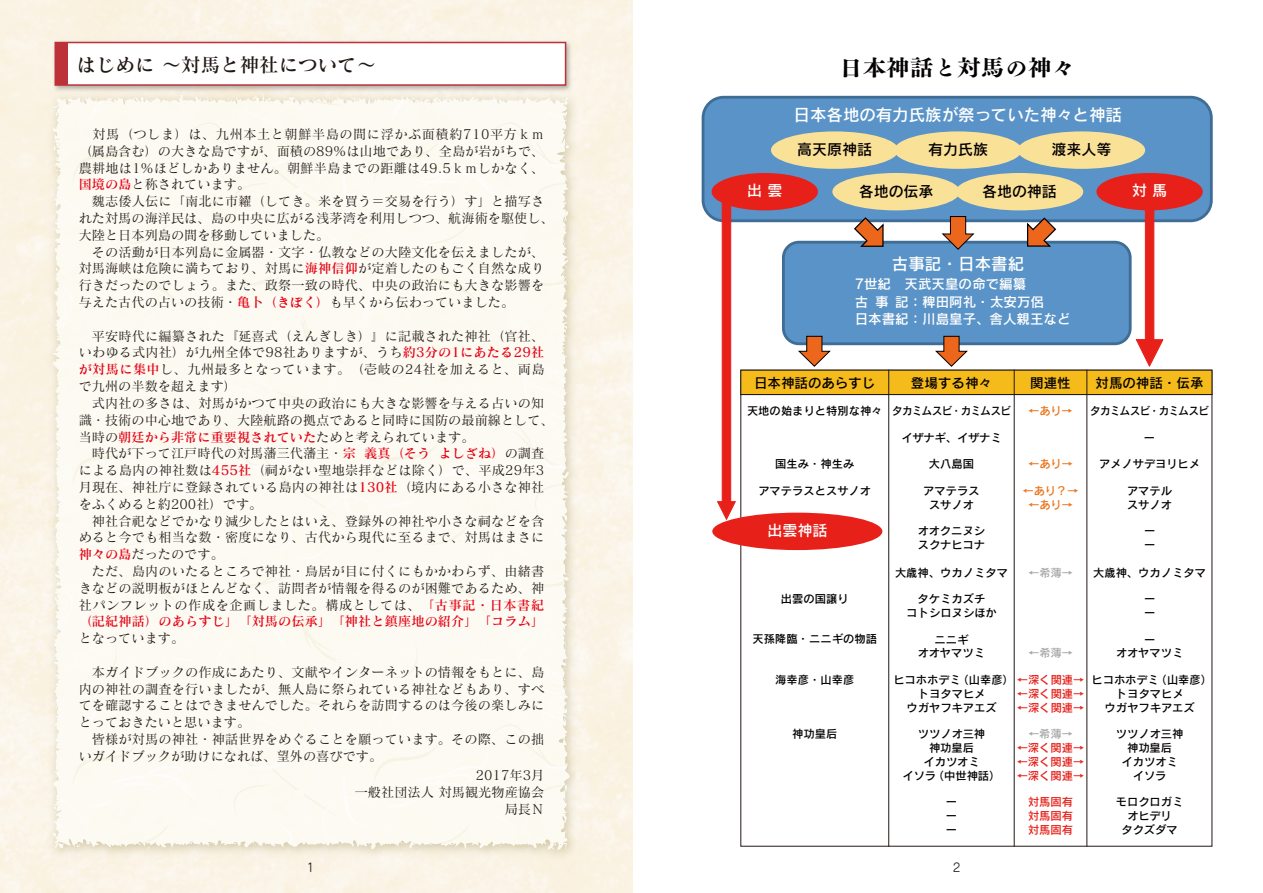
<style>
.page{position:relative;width:1263px;height:893px;background:#fff}
.page>*{position:absolute;margin:0;border:0;box-sizing:border-box;transform-origin:0 0}
.t1{font:22.5px "Tsuku AMD Min Std E";color:#040000;scale:1.05 1}
.t2{font:19.5px "Matisse Pro DB";color:#221815}
.t3{font:16.5px "Rodin Pro DB";color:#fff}
.t4{font:15px "Rodin Pro DB";color:#040000}
.t5{font:15px "Rodin Pro DB";color:#fff}
.t6{font:13.5px/17.7px "Rodin Pro DB";color:#fff}
.t7{font:13.5px "Rodin Pro DB";color:#040000}
.t8{font:13.2px/16.8px "Matisse Pro M";letter-spacing:.01em;color:#221815}
.t9{font:13.2px "Matisse Pro DB";letter-spacing:.01em;color:#e60012}
.t10{font:12px "Seurat Pro M";color:#221815}
.t11{font:11.25px/13.8px "Rodin Pro DB";color:#040000}
.t12{font:11.25px "Rodin Pro DB";color:#e7211a}
.t13{font:11.25px "Rodin Pro DB";letter-spacing:-.01em;color:#ea7319}
.t14{font:11.25px "Rodin Pro DB";letter-spacing:-.04em;color:#040000;scale:.92 1}
.t15{font:11.25px "Rodin Pro DB";color:#a7a7a6}
.s1{font-family:"Matisse Pro DB";color:#e60012}
.s2{color:#e7211a}
</style>
<div class="page">
<div style="left:40px;top:83px;width:545px;height:782px;background:#faf3e6"></div>
<svg style="left:48px;top:91px;width:528px;height:764px;fill:#fcfaf1"></svg>
<img style="left:50px;top:38px;width:525px;height:56px">
<div style="left:55px;top:42px;width:511px;height:44px;background:#fff;border:2px solid #bd3139"></div>
<div style="left:55px;top:43px;width:13px;height:42px;background:#bd3139"></div>
<div style="left:740px;top:370px;width:472px;height:25px;background:#f5bb1b"></div>
<svg style="left:717px;top:501px;width:18px;height:18px"></svg>
<hr style="left:888px;top:370px;width:1px;height:476px;background:#221815">
<hr style="left:1014px;top:370px;width:1px;height:476px;background:#221815">
<hr style="left:1086px;top:370px;width:1px;height:476px;background:#221815">
<hr style="left:741px;top:394px;width:471px;height:1px;background:#221815">
<div style="left:712px;top:513px;width:170px;height:37px;background:#e7211a;border-radius:50%"></div>
<div style="left:703px;top:97px;width:508px;height:124px;background:#5a93c8;border-radius:21px"></div>
<div style="left:702px;top:96px;width:511px;height:126px;border:3px solid #406d96;border-radius:21px"></div>
<div style="left:712px;top:173px;width:106px;height:37px;background:#e7211a;border-radius:50%"></div>
<div style="left:1096px;top:173px;width:107px;height:37px;background:#e7211a;border-radius:50%"></div>
<div style="left:771px;top:131px;width:127px;height:38px;background:#f9e198;border-radius:50%"></div>
<div style="left:894px;top:131px;width:128px;height:38px;background:#f9e198;border-radius:50%"></div>
<div style="left:832px;top:173px;width:128px;height:37px;background:#f9e198;border-radius:50%"></div>
<div style="left:956px;top:173px;width:127px;height:37px;background:#f9e198;border-radius:50%"></div>
<div style="left:1017px;top:131px;width:128px;height:38px;background:#f9e198;border-radius:50%"></div>
<div style="left:783px;top:242px;width:347px;height:102px;background:#5a93c8;border-radius:16px"></div>
<div style="left:782px;top:241px;width:349px;height:104px;border:3px solid #406d96;border-radius:16px"></div>
<svg style="left:940px;top:216px;width:35px;height:34px"></svg>
<svg style="left:853px;top:217px;width:31px;height:30px"></svg>
<svg style="left:1026px;top:217px;width:31px;height:30px"></svg>
<svg style="left:1136px;top:339px;width:27px;height:27px"></svg>
<svg style="left:797px;top:335px;width:35px;height:32px"></svg>
<svg style="left:934px;top:335px;width:35px;height:32px"></svg>
<div style="left:722px;top:200px;width:9px;height:307px;background:#e7211a;border:1px solid #e7211a"></div>
<div style="left:1145px;top:200px;width:9px;height:144px;background:#e7211a"></div>
<h2 class="t2" style="left:77px;top:52px;width:301px">はじめに～対馬と神社について～</h2>
<p class="t8" style="left:79px;top:125px;width:477px">　対馬（つしま）は、九州本土と朝鮮半島の間に浮かぶ面積約710平方ｋｍ（属島含む）の大きな島ですが、面積の89％は山地であり、全島が岩がちで、農耕地は1％ほどしかありません。朝鮮半島までの距離は49.5ｋｍしかなく、<span class="s1">国境の島</span>と称されています。<br>　魏志倭人伝に「南北に市糴（してき。米を買う＝交易を行う）す」と描写された対馬の海洋民は、島の中央に広がる浅茅湾を利用しつつ、航海術を駆使し、大陸と日本列島の間を移動していました。<br>　その活動が日本列島に金属器・文字・仏教などの大陸文化を伝えましたが、対馬海峡は危険に満ちており、対馬に<span class="s1">海神信仰</span>が定着したのもごく自然な成り行きだったのでしょう。また、政祭一致の時代、中央の政治にも大きな影響を与えた古代の占いの技術・<span class="s1">亀卜（きぼく）</span>も早くから伝わっていました。</p>
<p class="t8" style="left:79px;top:327px;width:477px">　平安時代に編纂された『延喜式（えんぎしき）』に記載された神社（官社、いわゆる式内社）が九州全体で98社ありますが、うち<span class="s1">約3分の1にあたる29社が対馬に集中</span>し、九州最多となっています。（壱岐の24社を加えると、両島で九州の半数を超えます）<br>　式内社の多さは、対馬がかつて中央の政治にも大きな影響を与える占いの知識・技術の中心地であり、大陸航路の拠点であると同時に国防の最前線として、当時の<span class="s1">朝廷から非常に重要視されていた</span>ためと考えられています。<br>　時代が下って江戸時代の対馬藩三代藩主・<span class="s1">宗 義真（そう よしざね）</span>の調査による島内の神社数は<span class="s1">455社</span>（祠がない聖地崇拝などは除く）で、平成29年3月現在、神社庁に登録されている島内の神社は<span class="s1">130社</span>（境内にある小さな神社をふくめると約200社）です。<br>　神社合祀などでかなり減少したとはいえ、登録外の神社や小さな祠などを含めると今でも相当な数・密度になり、古代から現代に至るまで、対馬はまさに<span class="s1">神々の島</span>だったのです。<br>　ただ、島内のいたるところで神社・鳥居が目に付くにもかかわらず、由緒書きなどの説明板がほとんどなく、訪問者が情報を得るのが困難であるため、神社パンフレットの作成を企画しました。構成としては、<span class="s1">「古事記・日本書紀</span></p>
<p class="t9" style="left:79px;top:613px;width:467px">（記紀神話）のあらすじ」「対馬の伝承」「神社と鎮座地の紹介」「コラム」</p>
<p class="t8" style="left:79px;top:629px;width:107px">となっています。</p>
<p class="t8" style="left:79px;top:663px;width:467px">　本ガイドブックの作成にあたり、文献やインターネットの情報をもとに、島内の神社の調査を行いましたが、無人島に祭られている神社などもあり、すべてを確認することはできませんでした。それらを訪問するのは今後の楽しみにとっておきたいと思います。<br>　皆様が対馬の神社・神話世界をめぐることを願っています。その際、この拙いガイドブックが助けになれば、望外の喜びです。</p>
<p class="t8" style="left:355px;top:767px;width:191px;text-align:right">2017年3月<br>一般社団法人対馬観光物産協会局長Ｎ</p>
<p class="t10" style="left:306px;top:859px;width:9px">1</p>
<h1 class="t1" style="left:839px;top:47px;width:226px">日本神話と対馬の神々</h1>
<p class="t5" style="left:747px;top:181px;width:37px">出 雲</p>
<p class="t3" style="left:793px;top:104px;width:330px">日本各地の有力氏族が祭っていた神々と神話</p>
<p class="t4" style="left:928px;top:139px;width:61px">有力氏族</p>
<p class="t4" style="left:1051px;top:139px;width:61px">渡来人等</p>
<p class="t4" style="left:797px;top:139px;width:76px">高天原神話</p>
<p class="t4" style="left:859px;top:181px;width:76px">各地の伝承</p>
<p class="t5" style="left:1132px;top:181px;width:37px">対 馬</p>
<p class="t4" style="left:982px;top:181px;width:76px">各地の神話</p>
<p class="t3" style="left:892px;top:253px;width:134px">古事記・日本書紀</p>
<p class="t6" style="left:855px;top:275px;width:217px">7世紀　天武天皇の命で編纂<br>古事記：稗田阿礼・太安万侶<br>日本書紀：川島皇子、舎人親王など</p>
<p class="t7" style="left:754px;top:374px;width:123px">日本神話のあらすじ</p>
<p class="t7" style="left:911px;top:374px;width:83px">登場する神々</p>
<p class="t7" style="left:1030px;top:374px;width:42px">関連性</p>
<p class="t7" style="left:1095px;top:374px;width:109px">対馬の神話・伝承</p>
<p class="t11" style="left:747px;top:404px;width:265px">天地の始まりと特別な神々 タカミムスビ・カミムスビ</p>
<p class="t13" style="left:1028px;top:404px;width:46px">←あり→</p>
<p class="t14" style="left:1090px;top:404px;width:131px">タカミムスビ・カミムスビ</p>
<p class="t11" style="left:901px;top:430px;width:102px">イザナギ、イザナミ</p>
<p class="t11" style="left:1144px;top:430px;width:13px">ー</p>
<p class="t11" style="left:775px;top:456px;width:80px">国生み・神生み</p>
<p class="t11" style="left:929px;top:457px;width:46px">大八島国</p>
<p class="t13" style="left:1028px;top:457px;width:46px">←あり→</p>
<p class="t11" style="left:1099px;top:457px;width:102px">アメノサデヨリヒメ</p>
<p class="t11" style="left:758px;top:483px;width:114px">アマテラスとスサノオ</p>
<p class="t11" style="left:923px;top:483px;width:58px">アマテラス</p>
<p class="t13" style="left:1022px;top:483px;width:58px">←あり？→</p>
<p class="t11" style="left:1127px;top:483px;width:47px">アマテル</p>
<p class="t11" style="left:929px;top:497px;width:46px">スサノオ</p>
<p class="t13" style="left:1028px;top:497px;width:46px">←あり→</p>
<p class="t11" style="left:1127px;top:497px;width:46px">スサノオ</p>
<p class="t11" style="left:918px;top:524px;width:69px">オオクニヌシ</p>
<p class="t11" style="left:1144px;top:524px;width:13px">ー</p>
<p class="t11" style="left:918px;top:537px;width:69px">スクナヒコナ</p>
<p class="t11" style="left:1144px;top:537px;width:13px">ー</p>
<p class="t11" style="left:895px;top:565px;width:114px">大歳神、ウカノミタマ</p>
<p class="t15" style="left:1028px;top:565px;width:46px">←希薄→</p>
<p class="t11" style="left:1093px;top:565px;width:114px">大歳神、ウカノミタマ</p>
<p class="t11" style="left:781px;top:591px;width:69px">出雲の国譲り</p>
<p class="t11" style="left:917px;top:592px;width:69px">タケミカズチ</p>
<p class="t11" style="left:1144px;top:592px;width:13px">ー</p>
<p class="t11" style="left:906px;top:605px;width:92px">コトシロヌシほか</p>
<p class="t11" style="left:1144px;top:605px;width:13px">ー</p>
<p class="t11" style="left:753px;top:632px;width:126px">天孫降臨・ニニギの物語</p>
<p class="t11" style="left:934px;top:632px;width:36px">ニニギ</p>
<p class="t11" style="left:1144px;top:632px;width:13px">ー</p>
<p class="t11" style="left:918px;top:646px;width:69px">オオヤマツミ</p>
<p class="t15" style="left:1028px;top:646px;width:46px">←希薄→</p>
<p class="t11" style="left:1116px;top:646px;width:69px">オオヤマツミ</p>
<p class="t11" style="left:775px;top:672px;width:80px">海幸彦・山幸彦</p>
<p class="t11" style="left:917px;top:672px;width:296px;text-indent:-24px">ヒコホホデミ（山幸彦） <span class="s2">←深く関連→</span> ヒコホホデミ（山幸彦）トヨタマヒメ</p>
<p class="t5" style="left:767px;top:521px;width:61px">出雲神話</p>
<p class="t12" style="left:1017px;top:686px;width:69px">←深く関連→</p>
<p class="t11" style="left:1116px;top:686px;width:69px">トヨタマヒメ</p>
<p class="t11" style="left:906px;top:700px;width:92px">ウガヤフキアエズ</p>
<p class="t12" style="left:1017px;top:700px;width:69px">←深く関連→</p>
<p class="t11" style="left:1104px;top:700px;width:92px">ウガヤフキアエズ</p>
<p class="t11" style="left:792px;top:726px;width:46px">神功皇后</p>
<p class="t11" style="left:918px;top:726px;width:69px">ツツノオ三神</p>
<p class="t15" style="left:1028px;top:726px;width:46px">←希薄→</p>
<p class="t11" style="left:1116px;top:726px;width:69px">ツツノオ三神</p>
<p class="t11" style="left:929px;top:740px;width:46px">神功皇后</p>
<p class="t12" style="left:1017px;top:740px;width:69px">←深く関連→</p>
<p class="t11" style="left:1127px;top:740px;width:46px">神功皇后</p>
<p class="t11" style="left:923px;top:754px;width:58px">イカツオミ</p>
<p class="t12" style="left:1017px;top:754px;width:69px">←深く関連→</p>
<p class="t11" style="left:1121px;top:754px;width:58px">イカツオミ</p>
<p class="t11" style="left:902px;top:768px;width:99px">イソラ（中世神話）</p>
<p class="t12" style="left:1017px;top:768px;width:69px">←深く関連→</p>
<p class="t11" style="left:1133px;top:768px;width:35px">イソラ</p>
<p class="t11" style="left:946px;top:794px;width:13px">ー</p>
<p class="t12" style="left:1028px;top:794px;width:46px">対馬固有</p>
<p class="t11" style="left:1116px;top:794px;width:69px">モロクロガミ</p>
<p class="t11" style="left:946px;top:808px;width:13px">ー</p>
<p class="t12" style="left:1028px;top:808px;width:46px">対馬固有</p>
<p class="t11" style="left:1127px;top:808px;width:46px">オヒデリ</p>
<p class="t11" style="left:946px;top:822px;width:13px">ー</p>
<p class="t12" style="left:1028px;top:822px;width:46px">対馬固有</p>
<p class="t11" style="left:1121px;top:822px;width:58px">タクズダマ</p>
<p class="t10" style="left:953px;top:859px;width:9px">2</p>
</div>
